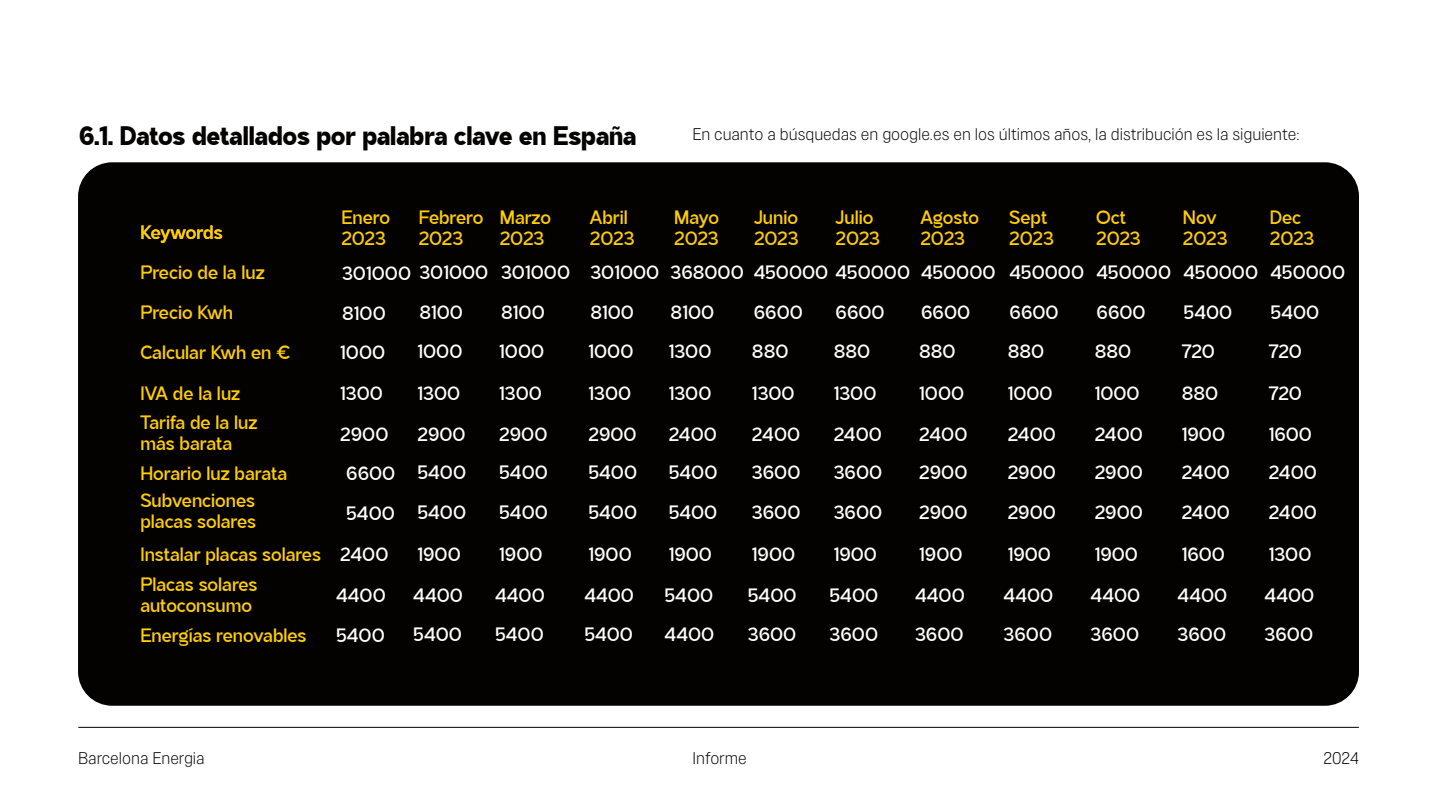
<style>
.page{position:relative;width:1440px;height:810px;background:#fff}
.page>*{position:absolute;margin:0;border:0;box-sizing:border-box;transform-origin:0 0}
.t1{font:800 26.7px "Stagnan";color:#030201}
.t2{font:500 19.27px/40.5px "Stagnan";color:#fff}
.t3{font:500 19.27px/21px "Stagnan";color:#ffcd00}
.t4{font:300 16.42px "One Dot";color:#000}
</style>
<div class="page">
<hr style="left:78px;top:727px;width:1281px;height:1px;background:#000">
<div style="left:78px;top:162px;width:1281px;height:544px;background:#030201;border-radius:34px"></div>
<h1 class="t1" style="left:79px;top:120px;width:559px">6.1. Datos detallados por palabra clave en España</h1>
<p class="t4" style="left:692px;top:125px;width:609px">En cuanto a búsquedas en google.es en los últimos años, la distribución es la siguiente:</p>
<p class="t3" style="left:140px;top:221px;width:84px">Keywords</p>
<p class="t3" style="left:140px;top:252px;width:152px;line-height:40.2px">Precio de la luz<br>Precio Kwh<br>Calcular Kwh en €<br>IVA de la luz</p>
<p class="t3" style="left:140px;top:412px;width:119px">Tarifa de la luz más barata</p>
<p class="t3" style="left:140px;top:460px;width:148px;line-height:27.2px">Horario luz barata<br>Subvenciones</p>
<p class="t3" style="left:140px;top:505px;width:182px;line-height:32.8px">placas solares<br>Instalar placas solares</p>
<p class="t3" style="left:140px;top:573px;width:119px">Placas solares autoconsumo</p>
<p class="t3" style="left:140px;top:624px;width:168px">Energías renovables</p>
<p class="t3" style="left:341px;top:206px;width:50px">Enero<br>2023</p>
<p class="t3" style="left:419px;top:206px;width:66px">Febrero<br>2023</p>
<p class="t3" style="left:500px;top:206px;width:53px">Marzo<br>2023</p>
<p class="t3" style="left:590px;top:206px;width:46px">Abril<br>2023</p>
<p class="t3" style="left:674px;top:206px;width:46px">Mayo<br>2023</p>
<p class="t3" style="left:754px;top:206px;width:46px">Junio<br>2023</p>
<p class="t3" style="left:836px;top:206px;width:46px">Julio<br>2023</p>
<p class="t3" style="left:920px;top:206px;width:60px">Agosto<br>2023</p>
<p class="t3" style="left:1009px;top:206px;width:46px">Sept<br>2023</p>
<p class="t3" style="left:1096px;top:206px;width:46px">Oct<br>2023</p>
<p class="t3" style="left:1183px;top:206px;width:46px">Nov<br>2023</p>
<p class="t3" style="left:1270px;top:206px;width:46px">Dec<br>2023</p>
<p class="t2" style="left:342px;top:252px;width:1005px">301000 301000 301000 301000 368000 450000 450000 450000 450000 450000 450000 450000<br>8100</p>
<p class="t2" style="left:419px;top:292px;width:45px">8100</p>
<p class="t2" style="left:501px;top:292px;width:45px">8100</p>
<p class="t2" style="left:590px;top:292px;width:45px">8100</p>
<p class="t2" style="left:671px;top:292px;width:45px">8100</p>
<p class="t2" style="left:754px;top:292px;width:51px">6600</p>
<p class="t2" style="left:836px;top:292px;width:51px">6600</p>
<p class="t2" style="left:921px;top:292px;width:51px">6600</p>
<p class="t2" style="left:1010px;top:292px;width:51px">6600</p>
<p class="t2" style="left:1097px;top:292px;width:51px">6600</p>
<p class="t2" style="left:1184px;top:292px;width:50px">5400</p>
<p class="t2" style="left:1271px;top:292px;width:50px">5400</p>
<p class="t2" style="left:340px;top:332px;width:47px">1000</p>
<p class="t2" style="left:417px;top:331px;width:47px">1000</p>
<p class="t2" style="left:499px;top:331px;width:47px">1000</p>
<p class="t2" style="left:588px;top:331px;width:47px">1000</p>
<p class="t2" style="left:669px;top:331px;width:44px">1300</p>
<p class="t2" style="left:752px;top:331px;width:38px">880</p>
<p class="t2" style="left:834px;top:331px;width:38px">880</p>
<p class="t2" style="left:919px;top:331px;width:38px">880</p>
<p class="t2" style="left:1008px;top:331px;width:38px">880</p>
<p class="t2" style="left:1095px;top:331px;width:38px">880</p>
<p class="t2" style="left:1182px;top:331px;width:35px">720</p>
<p class="t2" style="left:1269px;top:331px;width:35px">720</p>
<p class="t2" style="left:340px;top:373px;width:44px">1300</p>
<p class="t2" style="left:417px;top:372px;width:44px">1300</p>
<p class="t2" style="left:499px;top:372px;width:44px">1300</p>
<p class="t2" style="left:588px;top:372px;width:44px">1300</p>
<p class="t2" style="left:669px;top:372px;width:44px">1300</p>
<p class="t2" style="left:752px;top:372px;width:44px">1300</p>
<p class="t2" style="left:834px;top:372px;width:44px">1300</p>
<p class="t2" style="left:919px;top:372px;width:47px">1000</p>
<p class="t2" style="left:1008px;top:372px;width:47px">1000</p>
<p class="t2" style="left:1095px;top:372px;width:47px">1000</p>
<p class="t2" style="left:1182px;top:372px;width:38px">880</p>
<p class="t2" style="left:1269px;top:372px;width:35px">720</p>
<p class="t2" style="left:340px;top:414px;width:50px">2900</p>
<p class="t2" style="left:417px;top:414px;width:50px">2900</p>
<p class="t2" style="left:499px;top:414px;width:50px">2900</p>
<p class="t2" style="left:588px;top:414px;width:50px">2900</p>
<p class="t2" style="left:669px;top:414px;width:50px">2400</p>
<p class="t2" style="left:752px;top:414px;width:50px">2400</p>
<p class="t2" style="left:834px;top:414px;width:50px">2400</p>
<p class="t2" style="left:919px;top:414px;width:50px">2400</p>
<p class="t2" style="left:1008px;top:414px;width:50px">2400</p>
<p class="t2" style="left:1095px;top:414px;width:50px">2400</p>
<p class="t2" style="left:1182px;top:414px;width:45px">1900</p>
<p class="t2" style="left:1269px;top:414px;width:45px">1600</p>
<p class="t2" style="left:346px;top:452px;width:121px">6600 5400</p>
<p class="t2" style="left:499px;top:452px;width:50px">5400</p>
<p class="t2" style="left:588px;top:452px;width:50px">5400</p>
<p class="t2" style="left:669px;top:452px;width:50px">5400</p>
<p class="t2" style="left:752px;top:452px;width:50px">3600</p>
<p class="t2" style="left:834px;top:452px;width:50px">3600</p>
<p class="t2" style="left:919px;top:452px;width:50px">2900</p>
<p class="t2" style="left:1008px;top:452px;width:50px">2900</p>
<p class="t2" style="left:1095px;top:452px;width:50px">2900</p>
<p class="t2" style="left:1182px;top:452px;width:50px">2400</p>
<p class="t2" style="left:1269px;top:452px;width:50px">2400</p>
<p class="t2" style="left:346px;top:492px;width:121px">5400 5400</p>
<p class="t2" style="left:499px;top:492px;width:50px">5400</p>
<p class="t2" style="left:588px;top:492px;width:50px">5400</p>
<p class="t2" style="left:669px;top:492px;width:50px">5400</p>
<p class="t2" style="left:752px;top:492px;width:50px">3600</p>
<p class="t2" style="left:834px;top:492px;width:50px">3600</p>
<p class="t2" style="left:919px;top:492px;width:50px">2900</p>
<p class="t2" style="left:1008px;top:492px;width:50px">2900</p>
<p class="t2" style="left:1095px;top:492px;width:50px">2900</p>
<p class="t2" style="left:1182px;top:492px;width:50px">2400</p>
<p class="t2" style="left:1269px;top:492px;width:50px">2400</p>
<p class="t2" style="left:340px;top:534px;width:50px">2400</p>
<p class="t2" style="left:417px;top:534px;width:45px">1900</p>
<p class="t2" style="left:499px;top:534px;width:45px">1900</p>
<p class="t2" style="left:588px;top:534px;width:45px">1900</p>
<p class="t2" style="left:669px;top:534px;width:45px">1900</p>
<p class="t2" style="left:752px;top:534px;width:45px">1900</p>
<p class="t2" style="left:834px;top:534px;width:45px">1900</p>
<p class="t2" style="left:919px;top:534px;width:45px">1900</p>
<p class="t2" style="left:1008px;top:534px;width:45px">1900</p>
<p class="t2" style="left:1095px;top:534px;width:45px">1900</p>
<p class="t2" style="left:1182px;top:534px;width:45px">1600</p>
<p class="t2" style="left:1269px;top:534px;width:44px">1300</p>
<p class="t2" style="left:336px;top:575px;width:51px">4400</p>
<p class="t2" style="left:413px;top:574px;width:51px">4400</p>
<p class="t2" style="left:495px;top:574px;width:51px">4400</p>
<p class="t2" style="left:584px;top:574px;width:51px">4400</p>
<p class="t2" style="left:665px;top:574px;width:50px">5400</p>
<p class="t2" style="left:748px;top:574px;width:50px">5400</p>
<p class="t2" style="left:830px;top:574px;width:50px">5400</p>
<p class="t2" style="left:915px;top:574px;width:51px">4400</p>
<p class="t2" style="left:1004px;top:574px;width:51px">4400</p>
<p class="t2" style="left:1091px;top:574px;width:51px">4400</p>
<p class="t2" style="left:1178px;top:574px;width:51px">4400</p>
<p class="t2" style="left:1265px;top:574px;width:51px">4400</p>
<p class="t2" style="left:336px;top:615px;width:50px">5400</p>
<p class="t2" style="left:413px;top:614px;width:50px">5400</p>
<p class="t2" style="left:495px;top:614px;width:50px">5400</p>
<p class="t2" style="left:584px;top:614px;width:50px">5400</p>
<p class="t2" style="left:665px;top:614px;width:51px">4400</p>
<p class="t2" style="left:748px;top:614px;width:50px">3600</p>
<p class="t2" style="left:830px;top:614px;width:50px">3600</p>
<p class="t2" style="left:915px;top:614px;width:50px">3600</p>
<p class="t2" style="left:1004px;top:614px;width:50px">3600</p>
<p class="t2" style="left:1091px;top:614px;width:50px">3600</p>
<p class="t2" style="left:1178px;top:614px;width:50px">3600</p>
<p class="t2" style="left:1265px;top:614px;width:50px">3600</p>
<p class="t4" style="left:78px;top:749px;width:128px">Barcelona Energia</p>
<p class="t4" style="left:693px;top:749px;width:56px">Informe</p>
<p class="t4" style="left:1323px;top:749px;width:37px">2024</p>
</div>
